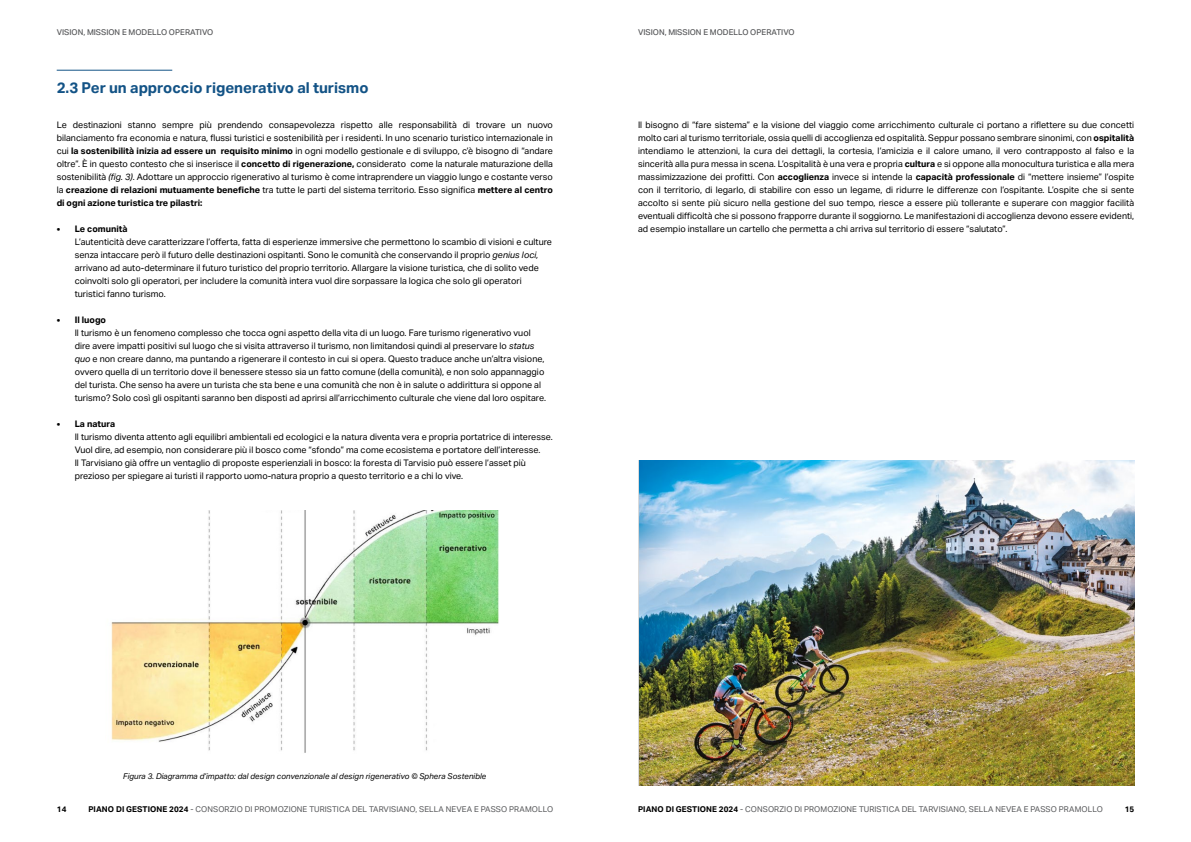
<style>
.page{position:relative;width:1191px;height:842px;background:#fff}
.page>*{position:absolute;margin:0;border:0;box-sizing:border-box;transform-origin:0 0}
.t1{font:700 15px "Aktiv Grotesk";color:#135386}
.t2{font:9px/13px "Aktiv Grotesk";color:#000}
.t3{font:700 9px "Aktiv Grotesk";color:#000}
.t4{font:8px "Aktiv Grotesk";letter-spacing:.01em;color:#57585a}
.t5{font:italic 8px "Aktiv Grotesk";color:#000}
.t6{font:500 8px "Aktiv Grotesk";color:#57585a}
.t7{font:700 8px "Aktiv Grotesk";color:#000}
.s1{font-weight:700}
.s2{font-style:italic}
.s3{font-weight:700;color:#000}
</style>
<div class="page">
<img style="left:111px;top:511px;width:388px;height:242px">
<img style="left:639px;top:460px;width:495px;height:325px">
<hr style="left:57px;top:70px;width:115px;height:1px;background:#135386">
<p class="t6" style="left:57px;top:28px;width:158px">VISION, MISSION E MODELLO OPERATIVO</p>
<p class="t6" style="left:638px;top:28px;width:158px">VISION, MISSION E MODELLO OPERATIVO</p>
<h1 class="t1" style="left:57px;top:79px;width:313px">2.3 Per un approccio rigenerativo al turismo</h1>
<p class="t2" style="left:57px;top:119px;width:498px;text-align:justify">Le destinazioni stanno sempre più prendendo consapevolezza rispetto alle responsabilità di trovare un nuovo bilanciamento fra economia e natura, flussi turistici e sostenibilità per i residenti. In uno scenario turistico internazionale in cui <span class="s1">la sostenibilità inizia ad essere un requisito minimo</span> in ogni modello gestionale e di sviluppo, c’è bisogno di “andare oltre”. È in questo contesto che si inserisce il <span class="s1">concetto di rigenerazione,</span> considerato come la naturale maturazione della sostenibilità <span class="s2">(fig. 3)</span>. Adottare un approccio rigenerativo al turismo è come intraprendere un viaggio lungo e costante verso la <span class="s1">creazione di relazioni mutuamente benefiche</span> tra tutte le parti del sistema territorio. Esso significa <span class="s1">mettere al centro di ogni azione turistica tre pilastri:</span></p>
<p class="t3" style="left:57px;top:224px;width:72px">• Le comunità</p>
<p class="t2" style="left:75px;top:235px;width:479px">L’autenticità deve caratterizzare l’offerta, fatta di esperienze immersive che permettono lo scambio di visioni e culture senza intaccare però il futuro delle destinazioni ospitanti. Sono le comunità che conservando il proprio <span class="s2">genius loci, </span>arrivano ad auto-determinare il futuro turistico del proprio territorio. Allargare la visione turistica, che di solito vede coinvolti solo gli operatori, per includere la comunità intera vuol dire sorpassare la logica che solo gli operatori turistici fanno turismo.</p>
<p class="t3" style="left:57px;top:315px;width:51px">• Il luogo</p>
<p class="t2" style="left:75px;top:326px;width:473px">Il turismo è un fenomeno complesso che tocca ogni aspetto della vita di un luogo. Fare turismo rigenerativo vuol dire avere impatti positivi sul luogo che si visita attraverso il turismo, non limitandosi quindi al preservare lo <span class="s2">status quo</span> e non creare danno, ma puntando a rigenerare il contesto in cui si opera. Questo traduce anche un’altra visione, ovvero quella di un territorio dove il benessere stesso sia un fatto comune (della comunità), e non solo appannaggio del turista. Che senso ha avere un turista che sta bene e una comunità che non è in salute o addirittura si oppone al turismo? Solo così gli ospitanti saranno ben disposti ad aprirsi all’arricchimento culturale che viene dal loro ospitare.</p>
<p class="t3" style="left:57px;top:419px;width:60px">• La natura</p>
<p class="t2" style="left:75px;top:430px;width:479px">Il turismo diventa attento agli equilibri ambientali ed ecologici e la natura diventa vera e propria portatrice di interesse.<br>Vuol dire, ad esempio, non considerare più il bosco come “sfondo” ma come ecosistema e portatore dell’interesse.<br>Il Tarvisiano già offre un ventaglio di proposte esperienziali in bosco: la foresta di Tarvisio può essere l’asset più prezioso per spiegare ai turisti il rapporto uomo-natura proprio a questo territorio e a chi lo vive.</p>
<p class="t2" style="left:638px;top:118px;width:498px;text-align:justify">Il bisogno di “fare sistema” e la visione del viaggio come arricchimento culturale ci portano a riflettere su due concetti molto cari al turismo territoriale, ossia quelli di accoglienza ed ospitalità. Seppur possano sembrare sinonimi, con <span class="s1">ospitalità </span>intendiamo le attenzioni, la cura dei dettagli, la cortesia, l’amicizia e il calore umano, il vero contrapposto al falso e la sincerità alla pura messa in scena. L’ospitalità è una vera e propria <span class="s1">cultura</span> e si oppone alla monocultura turistica e alla mera massimizzazione dei profitti. Con <span class="s1">accoglienza</span> invece si intende la <span class="s1">capacità professionale</span> di “mettere insieme” l’ospite con il territorio, di legarlo, di stabilire con esso un legame, di ridurre le differenze con l’ospitante. L’ospite che si sente accolto si sente più sicuro nella gestione del suo tempo, riesce a essere più tollerante e superare con maggior facilità eventuali difficoltà che si possono frapporre durante il soggiorno. Le manifestazioni di accoglienza devono essere evidenti, ad esempio installare un cartello che permetta a chi arriva sul territorio di essere “salutato”.</p>
<p class="t5" style="left:123px;top:771px;width:365px">Figura 3. Diagramma d’impatto: dal design convenzionale al design rigenerativo © Sphera Sostenible</p>
<p class="t7" style="left:57px;top:804px;width:11px">14</p>
<p class="t4" style="left:88px;top:804px;width:466px"><span class="s3">PIANO DI GESTIONE 2024</span> - CONSORZIO DI PROMOZIONE TURISTICA DEL TARVISIANO, SELLA NEVEA E PASSO PRAMOLLO</p>
<p class="t4" style="left:638px;top:804px;width:466px"><span class="s3">PIANO DI GESTIONE 2024</span> - CONSORZIO DI PROMOZIONE TURISTICA DEL TARVISIANO, SELLA NEVEA E PASSO PRAMOLLO</p>
<p class="t7" style="left:1124px;top:804px;width:11px">15</p>
</div>
